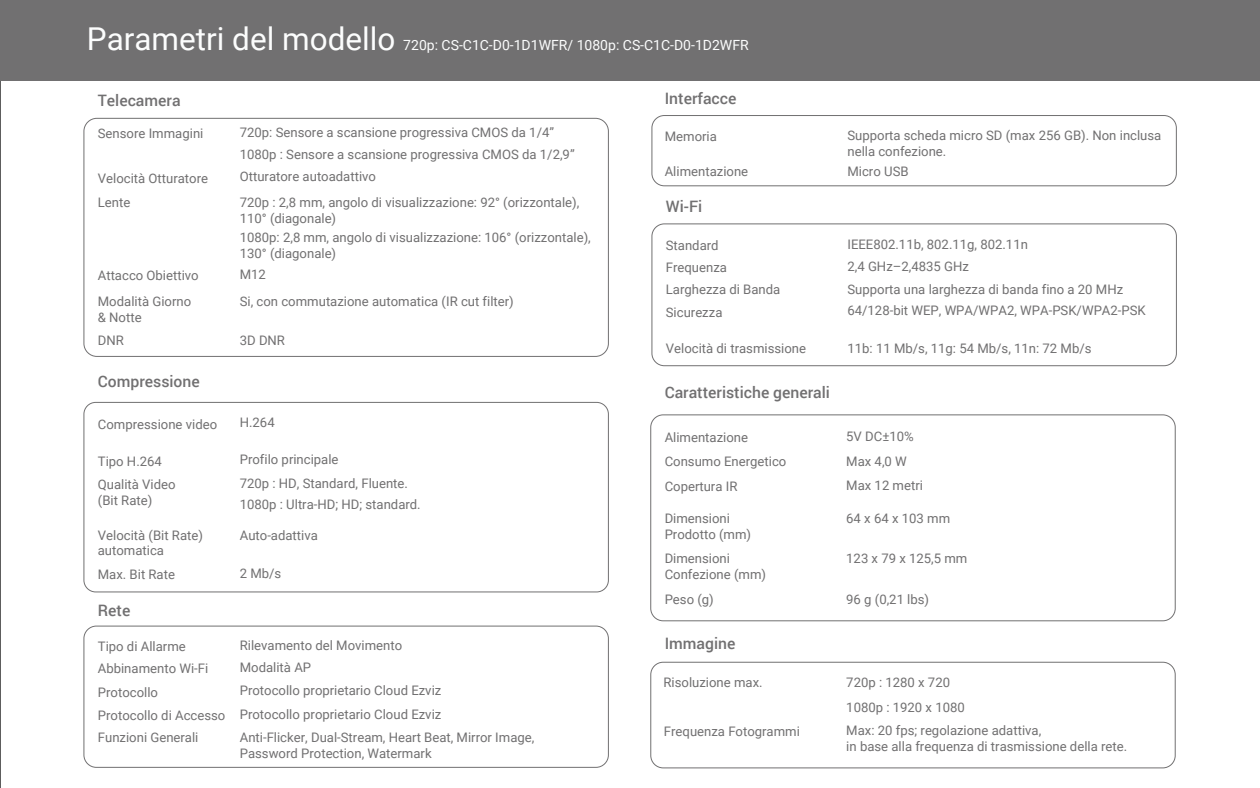
<style>
.page{position:relative;width:1260px;height:788px;background:#fff}
.page>*{position:absolute;margin:0;border:0;box-sizing:border-box;transform-origin:0 0}
.t1{font:31.5px "Roboto";color:#fcfdfd}
.t2{font:500 15.75px "Roboto";color:#717071}
.t3{font:14px "Roboto";color:#fcfdfd}
.t4{font:13.12px/15.8px "Roboto";color:#717071}
</style>
<div class="page">
<hr style="left:0;top:0;width:1px;height:788px;background:#5d5d5d">
<div style="left:0;top:0;width:1260px;height:80px;background:#717071"></div>
<div style="left:650px;top:661px;width:526px;height:107px;border:1px solid #717071;border-radius:12px"></div>
<div style="left:84px;top:402px;width:525px;height:190px;border:1px solid #717071;border-radius:12px"></div>
<div style="left:83px;top:625px;width:526px;height:142px;border:1px solid #717071;border-radius:12px"></div>
<div style="left:83px;top:118px;width:526px;height:239px;border:1px solid #717071;border-radius:13px"></div>
<div style="left:651px;top:115px;width:526px;height:71px;border:1px solid #717071;border-radius:12px"></div>
<div style="left:651px;top:223px;width:526px;height:143px;border:1px solid #717071;border-radius:12px"></div>
<div style="left:650px;top:414px;width:526px;height:207px;border:1px solid #717071;border-radius:12px"></div>
<hr style="left:1259px;top:0;width:1px;height:788px;background:#5d5d5d">
<h1 class="t1" style="left:87px;top:16px;width:310px">Parametri del modello</h1>
<p class="t3" style="left:403px;top:35px;width:347px">720p: CS-C1C-D0-1D1WFR/ 1080p: CS-C1C-D0-1D2WFR</p>
<p class="t2" style="left:98px;top:90px;width:84px">Telecamera</p>
<p class="t4" style="left:98px;top:125px;width:107px">Sensore Immagini</p>
<p class="t4" style="left:240px;top:121px;width:336px;line-height:21.9px">720p: Sensore a scansione progressiva CMOS da 1/4”<br>1080p : Sensore a scansione progressiva CMOS da 1/2,9”</p>
<p class="t4" style="left:98px;top:170px;width:112px">Velocità Otturatore</p>
<p class="t4" style="left:240px;top:168px;width:138px">Otturatore autoadattivo</p>
<p class="t4" style="left:98px;top:194px;width:34px">Lente</p>
<p class="t4" style="left:240px;top:194px;width:341px">720p : 2,8 mm, angolo di visualizzazione: 92° (orizzontale),<br>110° (diagonale)</p>
<p class="t4" style="left:98px;top:267px;width:102px">Attacco Obiettivo</p>
<p class="t4" style="left:240px;top:229px;width:353px">1080p: 2,8 mm, angolo di visualizzazione: 106° (orizzontale),<br>130° (diagonale)</p>
<p class="t4" style="left:240px;top:266px;width:28px">M12</p>
<p class="t4" style="left:98px;top:293px;width:95px">Modalità Giorno &amp; Notte</p>
<p class="t4" style="left:240px;top:293px;width:276px">Si, con commutazione automatica (IR cut filter)</p>
<p class="t4" style="left:98px;top:332px;width:28px">DNR</p>
<p class="t4" style="left:240px;top:332px;width:47px">3D DNR</p>
<p class="t2" style="left:98px;top:371px;width:103px">Compressione</p>
<p class="t4" style="left:98px;top:416px;width:121px">Compressione video</p>
<p class="t4" style="left:240px;top:414px;width:36px">H.264</p>
<p class="t4" style="left:98px;top:452px;width:66px">Tipo H.264</p>
<p class="t4" style="left:240px;top:451px;width:100px">Profilo principale</p>
<p class="t4" style="left:98px;top:476px;width:79px">Qualità Video (Bit Rate)</p>
<p class="t4" style="left:240px;top:475px;width:170px">720p : HD, Standard, Fluente.</p>
<p class="t4" style="left:98px;top:526px;width:107px">Velocità (Bit Rate) automatica</p>
<p class="t4" style="left:98px;top:565px;width:79px">Max. Bit Rate</p>
<p class="t4" style="left:240px;top:565px;width:43px">2 Mb/s</p>
<p class="t4" style="left:240px;top:495px;width:182px">1080p : Ultra-HD; HD; standard.</p>
<p class="t4" style="left:240px;top:527px;width:80px">Auto-adattiva</p>
<p class="t2" style="left:98px;top:599px;width:34px">Rete</p>
<p class="t4" style="left:98px;top:638px;width:89px">Tipo di Allarme</p>
<p class="t4" style="left:240px;top:636px;width:164px">Rilevamento del Movimento</p>
<p class="t4" style="left:98px;top:660px;width:112px">Abbinamento Wi-Fi</p>
<p class="t4" style="left:240px;top:658px;width:73px">Modalità AP</p>
<p class="t4" style="left:98px;top:683px;width:62px">Protocollo</p>
<p class="t4" style="left:240px;top:682px;width:203px">Protocollo proprietario Cloud Ezviz</p>
<p class="t4" style="left:98px;top:703px;width:129px;line-height:22.1px">Protocollo di Accesso<br>Funzioni Generali</p>
<p class="t4" style="left:240px;top:705px;width:203px">Protocollo proprietario Cloud Ezviz</p>
<p class="t4" style="left:240px;top:729px;width:296px">Anti-Flicker, Dual-Stream, Heart Beat, Mirror Image,<br>Password Protection, Watermark</p>
<p class="t2" style="left:665px;top:87px;width:73px">Interfacce</p>
<p class="t4" style="left:665px;top:127px;width:54px">Memoria</p>
<p class="t4" style="left:847px;top:127px;width:315px">Supporta scheda micro SD (max 256 GB). Non inclusa nella confezione.</p>
<p class="t4" style="left:665px;top:163px;width:85px">Alimentazione</p>
<p class="t4" style="left:847px;top:163px;width:63px">Micro USB</p>
<p class="t2" style="left:666px;top:195px;width:38px">Wi-Fi</p>
<p class="t4" style="left:666px;top:237px;width:54px">Standard</p>
<p class="t4" style="left:847px;top:236px;width:182px">IEEE802.11b, 802.11g, 802.11n</p>
<p class="t4" style="left:666px;top:259px;width:63px">Frequenza</p>
<p class="t4" style="left:847px;top:258px;width:123px">2,4 GHz–2,4835 GHz</p>
<p class="t4" style="left:666px;top:281px;width:116px">Larghezza di Banda</p>
<p class="t4" style="left:847px;top:281px;width:277px">Supporta una larghezza di banda fino a 20 MHz</p>
<p class="t4" style="left:666px;top:303px;width:58px">Sicurezza</p>
<p class="t4" style="left:847px;top:302px;width:300px">64/128-bit WEP, WPA/WPA2, WPA-PSK/WPA2-PSK</p>
<p class="t4" style="left:666px;top:340px;width:142px">Velocità di trasmissione</p>
<p class="t4" style="left:847px;top:340px;width:246px">11b: 11 Mb/s, 11g: 54 Mb/s, 11n: 72 Mb/s</p>
<p class="t2" style="left:665px;top:382px;width:167px">Caratteristiche generali</p>
<p class="t4" style="left:665px;top:429px;width:85px">Alimentazione</p>
<p class="t4" style="left:846px;top:427px;width:69px">5V DC±10%</p>
<p class="t4" style="left:665px;top:453px;width:123px">Consumo Energetico</p>
<p class="t4" style="left:846px;top:453px;width:62px">Max 4,0 W</p>
<p class="t4" style="left:665px;top:478px;width:74px">Copertura IR</p>
<p class="t4" style="left:846px;top:477px;width:78px">Max 12 metri</p>
<p class="t4" style="left:665px;top:510px;width:88px">Dimensioni<br>Prodotto (mm)</p>
<p class="t4" style="left:846px;top:510px;width:105px">64 x 64 x 103 mm</p>
<p class="t4" style="left:665px;top:549px;width:103px">Dimensioni<br>Confezione (mm)</p>
<p class="t4" style="left:665px;top:590px;width:51px">Peso (g)</p>
<p class="t4" style="left:846px;top:549px;width:123px">123 x 79 x 125,5 mm</p>
<p class="t4" style="left:846px;top:590px;width:84px">96 g (0,21 lbs)</p>
<p class="t2" style="left:665px;top:632px;width:72px">Immagine</p>
<p class="t4" style="left:664px;top:674px;width:101px">Risoluzione max.</p>
<p class="t4" style="left:664px;top:722px;width:138px">Frequenza Fotogrammi</p>
<p class="t4" style="left:846px;top:669px;width:196px;line-height:24.2px">720p : 1280 x 720<br>1080p : 1920 x 1080<br>Max: 20 fps; regolazione adattiva,</p>
<p class="t4" style="left:846px;top:738px;width:282px">in base alla frequenza di trasmissione della rete.</p>
</div>
